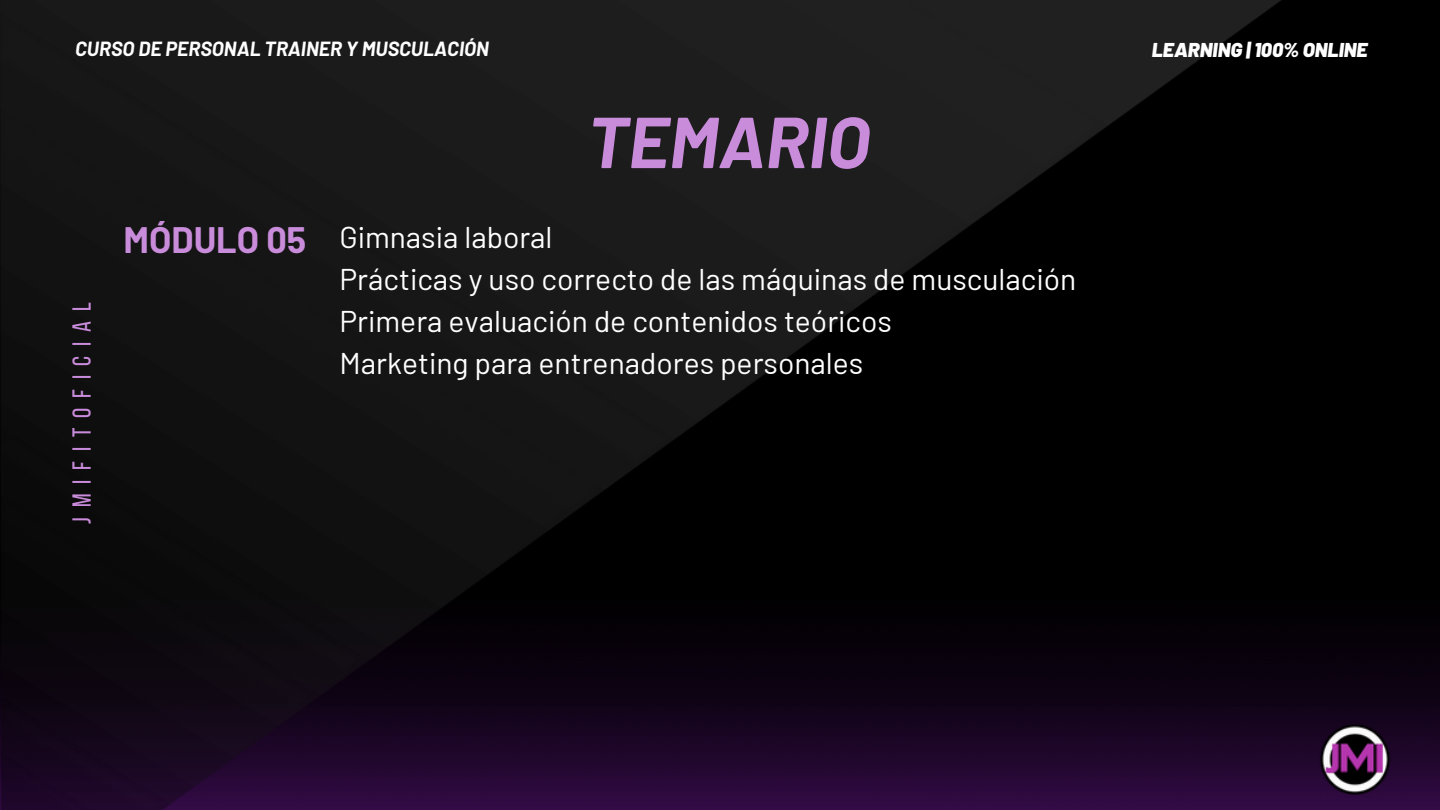
<style>
.page{position:relative;width:1440px;height:810px;background:#000}
.page>*{position:absolute;margin:0;border:0;box-sizing:border-box;transform-origin:0 0}
.t1{font:italic 700 72px "Barlow";color:#c98cdb}
.t2{font:700 36px "Barlow";color:#c98cdb}
.t3{font:30px/42px "Barlow";color:#fff}
.t4{font:26px "Bebas Neue";letter-spacing:.38em;color:#c98cdb}
.t5{font:italic 700 20px "Barlow";color:#fff}
.t6{font:italic 900 20px "Barlow";color:#fff}
</style>
<div class="page">
<img style="left:1282px;top:645px;width:158px;height:165px">
<img style="left:1315px;top:720px;width:80px;height:79px">
<img style="left:0;top:0;width:1282px;height:810px">
<p class="t5" style="left:75px;top:36px;width:415px">CURSO DE PERSONAL TRAINER Y MUSCULACIÓN</p>
<h4 class="t6" style="left:1152px;top:37px;width:217px">LEARNING | 100% ONLINE</h4>
<h1 class="t4" style="left:71px;top:524px;width:223px;rotate:-90deg">jmifitoficial</h1>
<h2 class="t1" style="left:587px;top:96px;width:284px">TEMARIO</h2>
<p class="t2" style="left:123px;top:217px;width:184px">MÓDULO 05</p>
<p class="t3" style="left:339px;top:215px;width:738px">Gimnasia laboral<br>Prácticas y uso correcto de las máquinas de musculación Primera evaluación de contenidos teóricos<br>Marketing para entrenadores personales</p>
</div>
